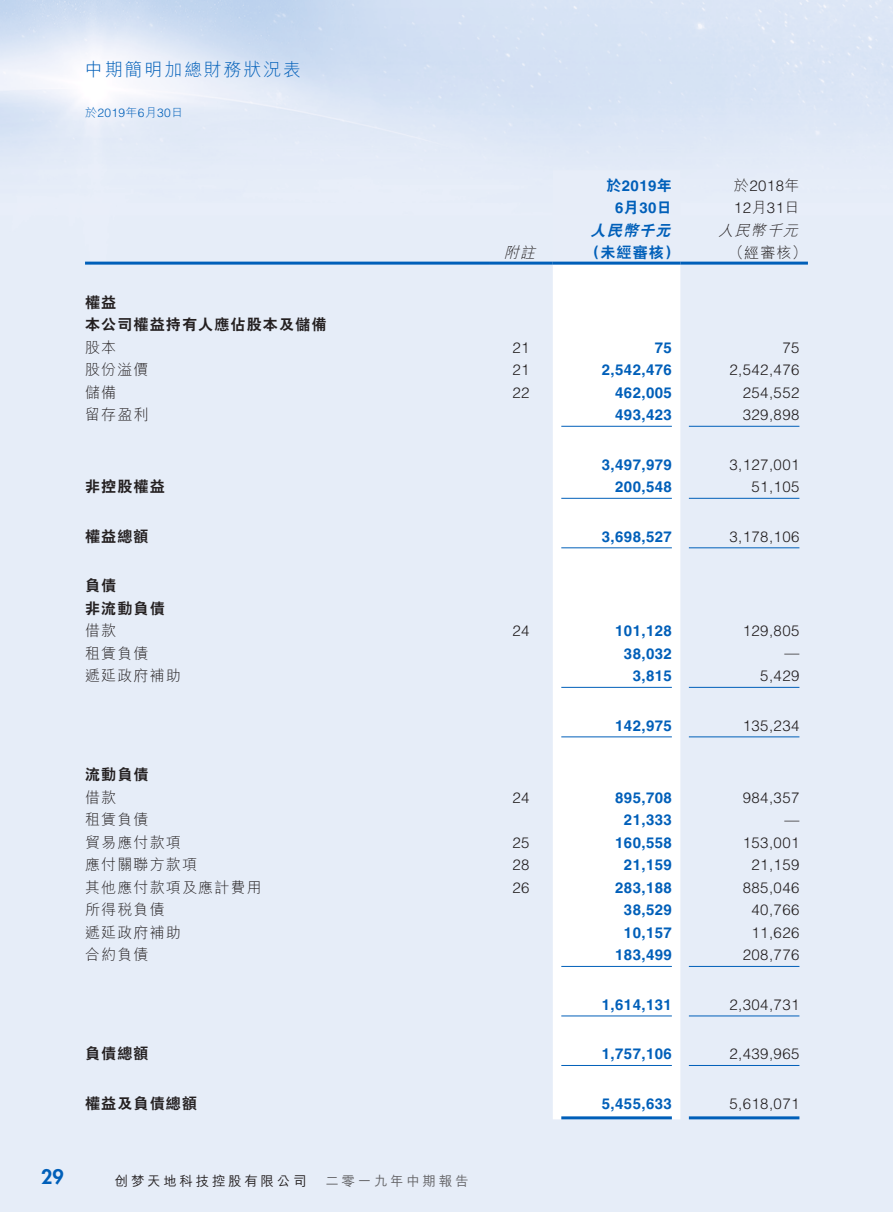
<style>
.page{position:relative;width:893px;height:1212px;background:#fff}
.page>*{position:absolute;margin:0;border:0;box-sizing:border-box;transform-origin:0 0}
.t1{font:800 19.5px "Futura Std";color:#005fb9}
.t2{font:300 18px "M Hei HK";letter-spacing:.1em;color:#005fb9}
._50_Table_txt{font:300 15px "Helvetica LT Std";letter-spacing:.03em;color:#231f20}
._50_Table_txt-2{font:700 15px "Helvetica LT Std";letter-spacing:.03em;color:#005fb9}
._50_Table_txt-3{font:300 15px "M Hei HK";letter-spacing:.08em;color:#231f20}
._50_Table_txt-4{font:800 15px "C Hei 2 HK";letter-spacing:.08em;color:#231f20}
._50_Table_txt-5{font:italic 300 15px "M Hei HK";color:#231f20}
._50_Table_txt-6{font:800 15px "C Hei 2 HK";color:#005fb9}
._50_Table_txt-7{font:italic 800 15px "C Hei 2 HK";color:#005fb9}
.t3{font:500 13.5px "M Hei HK";letter-spacing:.2em;color:#231f20}
.t4{font:500 13.5px "M Hei HK";letter-spacing:.2em;color:#636366}
.t5{font:300 12px "Helvetica LT Std";letter-spacing:.03em;color:#005fb9}
.s1{font-family:"M Hei HK"}
.s2{font-family:"M Hei HKS"}
.s3{font-family:"C Hei 2 HK";font-weight:800}
</style>
<div class="page">
<div style="left:553px;top:170px;width:127px;height:92px;background:#e7edf8"></div>
<svg style="left:561px;top:425px;width:111px;height:640px"></svg>
<hr style="left:85px;top:262px;width:404px;height:3px;background:#005fb9">
<hr style="left:489px;top:262px;width:64px;height:3px;background:#005fb9">
<hr style="left:553px;top:262px;width:127px;height:3px;background:#005fb9">
<hr style="left:680px;top:262px;width:128px;height:3px;background:#005fb9">
<hr style="left:561px;top:426px;width:111px;height:1px;background:#005fb9">
<hr style="left:689px;top:426px;width:110px;height:1px;background:#005fb9">
<hr style="left:561px;top:498px;width:111px;height:1px;background:#005fb9">
<hr style="left:689px;top:498px;width:110px;height:1px;background:#005fb9">
<hr style="left:561px;top:547px;width:111px;height:1px;background:#005fb9">
<hr style="left:689px;top:547px;width:110px;height:1px;background:#005fb9">
<hr style="left:561px;top:687px;width:111px;height:1px;background:#005fb9">
<hr style="left:689px;top:687px;width:110px;height:1px;background:#005fb9">
<hr style="left:561px;top:736px;width:111px;height:1px;background:#005fb9">
<hr style="left:689px;top:736px;width:110px;height:1px;background:#005fb9">
<hr style="left:561px;top:966px;width:111px;height:1px;background:#005fb9">
<hr style="left:689px;top:966px;width:110px;height:1px;background:#005fb9">
<hr style="left:561px;top:1015px;width:111px;height:1px;background:#005fb9">
<hr style="left:689px;top:1015px;width:110px;height:1px;background:#005fb9">
<hr style="left:561px;top:1065px;width:111px;height:1px;background:#005fb9">
<hr style="left:689px;top:1065px;width:110px;height:1px;background:#005fb9">
<hr style="left:561px;top:1116px;width:111px;height:3px;background:#005fb9">
<hr style="left:689px;top:1116px;width:110px;height:3px;background:#005fb9">
<p class="t2" style="left:85px;top:60px;width:217px">中期簡明加總財務狀況表</p>
<p class="t5" style="left:85px;top:105px;width:100px"><span class="s1">於</span>2019<span class="s1">年 月</span>6 30<span class="s1">日</span></p>
<p class="_50_Table_txt-4" style="left:85px;top:295px;width:33px">權益</p>
<p class="_50_Table_txt-4" style="left:85px;top:317px;width:243px">本公司權益持有人應佔股本及儲備</p>
<p class="_50_Table_txt-3" style="left:85px;top:340px;width:33px">股本</p>
<p class="_50_Table_txt-3" style="left:85px;top:362px;width:65px">股份溢價</p>
<p class="_50_Table_txt-3" style="left:85px;top:385px;width:33px">儲備</p>
<p class="_50_Table_txt-3" style="left:85px;top:407px;width:65px">留存盈利</p>
<p class="_50_Table_txt-4" style="left:85px;top:479px;width:81px">非控股權益</p>
<p class="_50_Table_txt-4" style="left:85px;top:529px;width:65px">權益總額</p>
<p class="_50_Table_txt-4" style="left:85px;top:578px;width:33px">負債</p>
<p class="_50_Table_txt-4" style="left:85px;top:601px;width:81px">非流動負債</p>
<p class="_50_Table_txt-3" style="left:85px;top:623px;width:33px">借款</p>
<p class="_50_Table_txt-3" style="left:85px;top:646px;width:65px">租賃負債</p>
<p class="_50_Table_txt-3" style="left:85px;top:668px;width:97px">遞延政府補助</p>
<p class="_50_Table_txt-4" style="left:85px;top:767px;width:65px">流動負債</p>
<p class="_50_Table_txt-3" style="left:85px;top:790px;width:33px">借款</p>
<p class="_50_Table_txt-3" style="left:85px;top:812px;width:65px">租賃負債</p>
<p class="_50_Table_txt-3" style="left:85px;top:835px;width:97px">貿易應付款項</p>
<p class="_50_Table_txt-3" style="left:85px;top:857px;width:114px">應付關聯方款項</p>
<p class="_50_Table_txt-3" style="left:85px;top:880px;width:178px">其他應付款項及應計費用</p>
<p class="_50_Table_txt-3" style="left:85px;top:902px;width:81px">所得稅負債</p>
<p class="_50_Table_txt-3" style="left:85px;top:925px;width:97px">遞延政府補助</p>
<p class="_50_Table_txt-3" style="left:85px;top:947px;width:65px">合約負債</p>
<p class="_50_Table_txt-4" style="left:85px;top:1046px;width:65px">負債總額</p>
<p class="_50_Table_txt-4" style="left:85px;top:1096px;width:114px">權益及負債總額</p>
<p class="t1" style="left:41px;top:1164px;width:24px">29</p>
<p class="t3" style="left:115px;top:1171px;width:193px"><span class="s2">創夢</span>天地科技控股有限公司</p>
<p class="t4" style="left:325px;top:1171px;width:145px">二零一九年中期報告</p>
<p class="_50_Table_txt-5" style="left:504px;top:245px;width:37px">附註</p>
<p class="_50_Table_txt" style="left:512px;top:338px;width:19px">21</p>
<p class="_50_Table_txt" style="left:512px;top:360px;width:19px">21</p>
<p class="_50_Table_txt" style="left:512px;top:383px;width:19px">22</p>
<p class="_50_Table_txt" style="left:512px;top:622px;width:19px">24</p>
<p class="_50_Table_txt" style="left:512px;top:788px;width:19px">24</p>
<p class="_50_Table_txt" style="left:512px;top:833px;width:19px">25</p>
<p class="_50_Table_txt" style="left:512px;top:856px;width:19px">28</p>
<p class="_50_Table_txt" style="left:512px;top:878px;width:19px">26</p>
<p class="_50_Table_txt-2" style="left:606px;top:176px;width:67px"><span class="s3">於</span>2019<span class="s3">年</span></p>
<p class="_50_Table_txt" style="left:734px;top:176px;width:67px"><span class="s1">於</span>2018<span class="s1">年</span></p>
<p class="_50_Table_txt-2" style="left:615px;top:199px;width:58px"><span class="s3">月</span>6 30<span class="s3">日</span></p>
<p class="_50_Table_txt" style="left:734px;top:198px;width:67px">12<span class="s1">月</span>31<span class="s1">日</span></p>
<p class="_50_Table_txt-7" style="left:591px;top:223px;width:85px">人民幣千元</p>
<p class="_50_Table_txt-5" style="left:718px;top:223px;width:85px">人民幣千元</p>
<p class="_50_Table_txt-6" style="left:585px;top:245px;width:96px">（未經審核）</p>
<p class="_50_Table_txt-3" style="left:729px;top:245px;width:80px">（經審核(</p>
<p class="_50_Table_txt-2" style="left:655px;top:338px;width:19px">75</p>
<p class="_50_Table_txt" style="left:782px;top:338px;width:19px">75</p>
<p class="_50_Table_txt-2" style="left:602px;top:361px;width:72px">2,542,476</p>
<p class="_50_Table_txt" style="left:729px;top:360px;width:72px">2,542,476</p>
<p class="_50_Table_txt-2" style="left:615px;top:383px;width:58px">462,005</p>
<p class="_50_Table_txt" style="left:743px;top:383px;width:58px">254,552</p>
<p class="_50_Table_txt-2" style="left:615px;top:406px;width:58px">493,423</p>
<p class="_50_Table_txt" style="left:743px;top:405px;width:58px">329,898</p>
<p class="_50_Table_txt-2" style="left:602px;top:455px;width:72px">3,497,979</p>
<p class="_50_Table_txt" style="left:729px;top:455px;width:72px">3,127,001</p>
<p class="_50_Table_txt-2" style="left:615px;top:478px;width:58px">200,548</p>
<p class="_50_Table_txt" style="left:751px;top:478px;width:49px">51,105</p>
<p class="_50_Table_txt-2" style="left:602px;top:527px;width:72px">3,698,527</p>
<p class="_50_Table_txt" style="left:729px;top:527px;width:72px">3,178,106</p>
<p class="_50_Table_txt-2" style="left:615px;top:622px;width:58px">101,128</p>
<p class="_50_Table_txt" style="left:743px;top:622px;width:58px">129,805</p>
<p class="_50_Table_txt-2" style="left:624px;top:644px;width:49px">38,032</p>
<p class="_50_Table_txt" style="left:784px;top:644px;width:16px">—</p>
<p class="_50_Table_txt-2" style="left:633px;top:667px;width:41px">3,815</p>
<p class="_50_Table_txt" style="left:760px;top:667px;width:41px">5,429</p>
<p class="_50_Table_txt-2" style="left:615px;top:716px;width:58px">142,975</p>
<p class="_50_Table_txt" style="left:743px;top:716px;width:58px">135,234</p>
<p class="_50_Table_txt-2" style="left:615px;top:788px;width:58px">895,708</p>
<p class="_50_Table_txt" style="left:743px;top:788px;width:58px">984,357</p>
<p class="_50_Table_txt-2" style="left:624px;top:811px;width:49px">21,333</p>
<p class="_50_Table_txt" style="left:784px;top:810px;width:16px">—</p>
<p class="_50_Table_txt-2" style="left:615px;top:833px;width:58px">160,558</p>
<p class="_50_Table_txt" style="left:743px;top:833px;width:58px">153,001</p>
<p class="_50_Table_txt-2" style="left:624px;top:856px;width:49px">21,159</p>
<p class="_50_Table_txt" style="left:751px;top:856px;width:49px">21,159</p>
<p class="_50_Table_txt-2" style="left:615px;top:878px;width:58px">283,188</p>
<p class="_50_Table_txt" style="left:743px;top:878px;width:58px">885,046</p>
<p class="_50_Table_txt-2" style="left:624px;top:901px;width:49px">38,529</p>
<p class="_50_Table_txt" style="left:751px;top:901px;width:49px">40,766</p>
<p class="_50_Table_txt-2" style="left:624px;top:923px;width:49px">10,157</p>
<p class="_50_Table_txt" style="left:751px;top:923px;width:49px">11,626</p>
<p class="_50_Table_txt-2" style="left:615px;top:946px;width:58px">183,499</p>
<p class="_50_Table_txt" style="left:743px;top:946px;width:58px">208,776</p>
<p class="_50_Table_txt-2" style="left:602px;top:995px;width:72px">1,614,131</p>
<p class="_50_Table_txt" style="left:729px;top:995px;width:72px">2,304,731</p>
<p class="_50_Table_txt-2" style="left:602px;top:1045px;width:72px">1,757,106</p>
<p class="_50_Table_txt" style="left:729px;top:1045px;width:72px">2,439,965</p>
<p class="_50_Table_txt-2" style="left:602px;top:1094px;width:72px">5,455,633</p>
<p class="_50_Table_txt" style="left:729px;top:1094px;width:72px">5,618,071</p>
</div>
